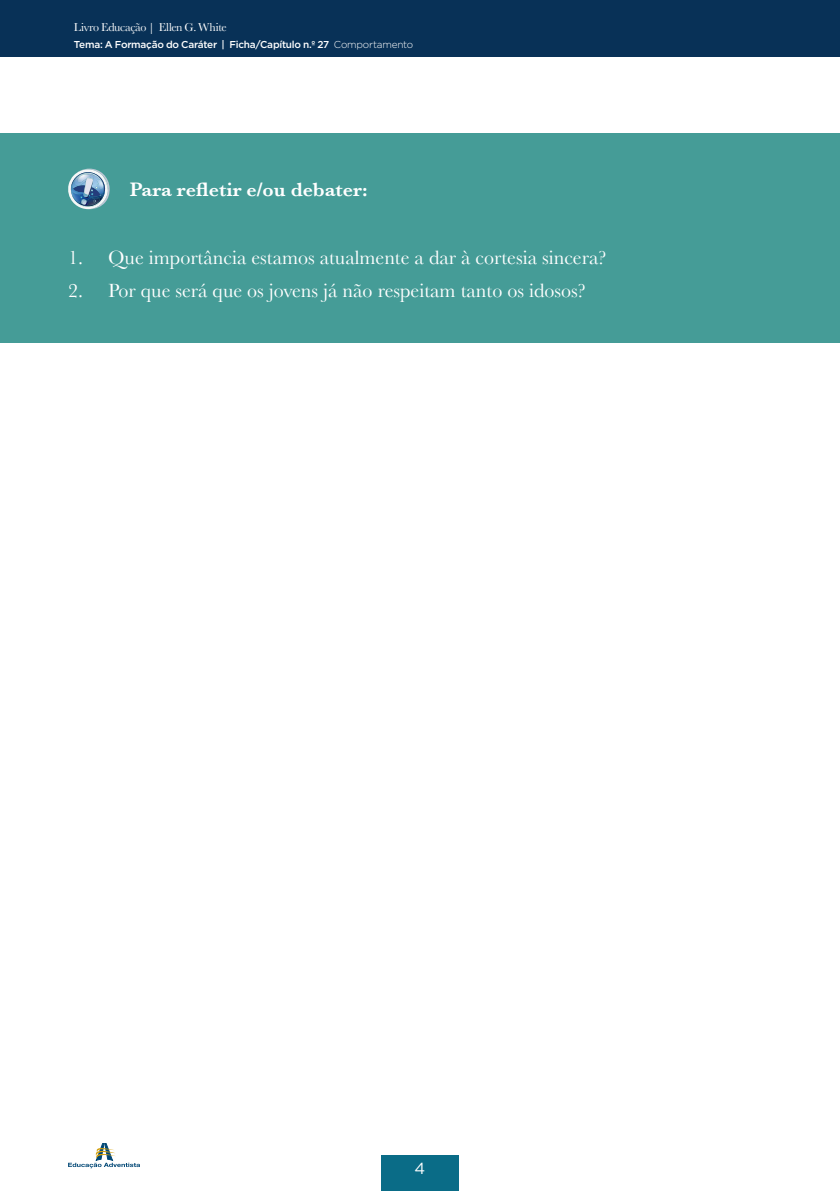
<style>
.page{position:relative;width:840px;height:1191px;background:#fff}
.page>*{position:absolute;margin:0;border:0;box-sizing:border-box;transform-origin:0 0}
.List_Paragraph{font:20px "Baskerville";color:#fff}
.List_Paragraph-2{font:600 20px "Baskerville";color:#fff}
.t1{font:16px "Gotham";color:#fff}
.t2{font:12px "Baskerville";letter-spacing:-.025em;color:#fff}
.t3{font:500 10px "Gotham";letter-spacing:-.025em;color:#fff}
.s1{font-weight:300}
</style>
<div class="page">
<div style="left:381px;top:1155px;width:77px;height:36px;background:#0a6c87"></div>
<div style="left:0;top:0;width:839px;height:57px;background:#083157"></div>
<svg style="left:68px;top:1143px;width:72px;height:25px"></svg>
<div style="left:0;top:133px;width:839px;height:209px;background:#459c97"></div>
<svg style="left:68px;top:169px;width:42px;height:40px"></svg>
<p class="t2" style="left:74px;top:20px;width:154px">Livro Educação | Ellen G. White</p>
<p class="t3" style="left:74px;top:39px;width:340px">Tema: A Formação do Caráter | Ficha/Capítulo n.º 27 <span class="s1">Comportamento</span></p>
<p class="List_Paragraph-2" style="left:130px;top:178px;width:239px">Para refletir e/ou debater:</p>
<p class="List_Paragraph" style="left:68px;top:245px;width:539px">1. Que importância estamos atualmente a dar à cortesia sincera?</p>
<p class="List_Paragraph" style="left:68px;top:279px;width:519px">2. Por que será que os jovens já não respeitam tanto os idosos?</p>
<p class="t1" style="left:414px;top:1159px;width:12px">4</p>
</div>
